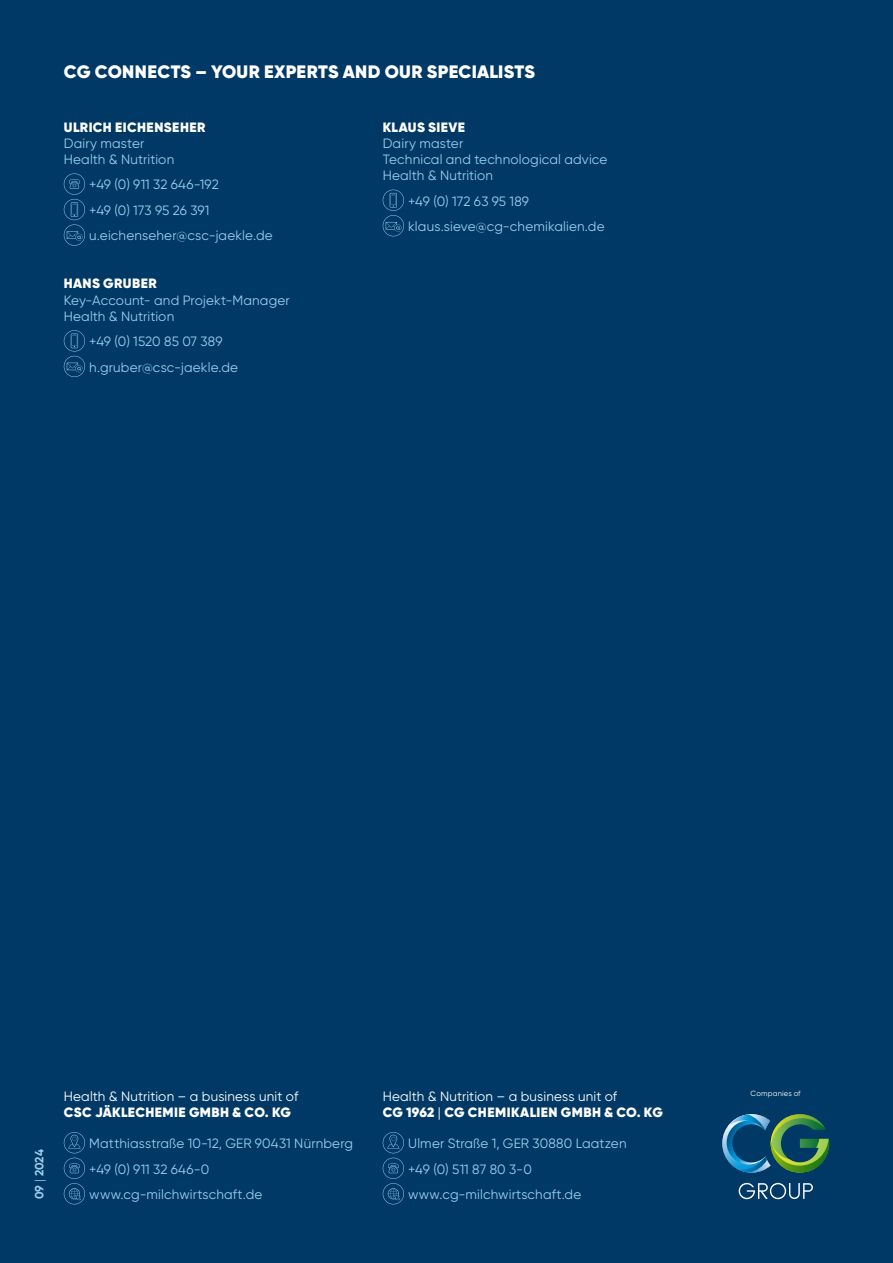
<style>
.page{position:relative;width:893px;height:1263px;background:#003965}
.page>*{position:absolute;margin:0;border:0;box-sizing:border-box;transform-origin:0 0}
.t1{font:900 18px "Gilroy";letter-spacing:.015em;color:#fff}
.t2{font:13.5px "Gilroy";letter-spacing:.01em;color:#9cccee}
.t3{font:13.5px/16.2px "Gilroy";letter-spacing:.01em;color:#fff}
.t4{font:900 13.5px "Gilroy";letter-spacing:.03em;color:#fff}
.t5{font:700 12px "Gilroy";letter-spacing:-.01em;color:#9cccee}
.t6{font:7.5px "Gilroy";letter-spacing:.025em;color:#fff}
.s1{font-weight:400}
.s2{font-weight:900}
</style>
<div class="page">
<svg style="left:64px;top:330px;width:21px;height:47px"></svg>
<svg style="left:64px;top:173px;width:21px;height:73px"></svg>
<svg style="left:383px;top:1132px;width:21px;height:72px"></svg>
<svg style="left:64px;top:1132px;width:21px;height:72px"></svg>
<svg style="left:739px;top:1183px;width:74px;height:16px"></svg>
<img style="left:722px;top:1114px;width:107px;height:58px">
<svg style="left:383px;top:190px;width:21px;height:46px"></svg>
<p class="t1" style="left:64px;top:60px;width:473px">CG CONNECTS – YOUR EXPERTS AND OUR SPECIALISTS</p>
<p class="t4" style="left:64px;top:118px;width:143px">ULRICH EICHENSEHER</p>
<p class="t2" style="left:64px;top:135px;width:82px">Dairy master</p>
<p class="t2" style="left:64px;top:151px;width:112px">Health &amp; Nutrition</p>
<p class="t2" style="left:89px;top:176px;width:131px">+49 (0) 911 32 646-192</p>
<p class="t2" style="left:89px;top:202px;width:122px">+49 (0) 173 95 26 391</p>
<p class="t2" style="left:89px;top:227px;width:185px">u.eichenseher@csc-jaekle.de</p>
<p class="t4" style="left:64px;top:275px;width:94px">HANS GRUBER</p>
<p class="t2" style="left:64px;top:292px;width:228px">Key-Account- and Projekt-Manager</p>
<p class="t2" style="left:64px;top:308px;width:112px">Health &amp; Nutrition</p>
<p class="t2" style="left:89px;top:333px;width:135px">+49 (0) 1520 85 07 389</p>
<p class="t2" style="left:89px;top:359px;width:150px">h.gruber@csc-jaekle.de</p>
<p class="t4" style="left:383px;top:118px;width:84px">KLAUS SIEVE</p>
<p class="t2" style="left:383px;top:135px;width:82px">Dairy master</p>
<p class="t2" style="left:383px;top:151px;width:226px">Technical and technological advice</p>
<p class="t2" style="left:383px;top:167px;width:112px">Health &amp; Nutrition</p>
<p class="t2" style="left:408px;top:193px;width:122px">+49 (0) 172 63 95 189</p>
<p class="t2" style="left:408px;top:218px;width:198px">klaus.sieve@cg-chemikalien.de</p>
<p class="t5" style="left:32px;top:1199px;width:51px;rotate:-90deg">09 <span class="s1">|</span> 2024</p>
<p class="t3" style="left:64px;top:1088px;width:236px">Health &amp; Nutrition – a business unit of<br><span class="s2">CSC JÄKLECHEMIE GMBH &amp; CO. KG</span></p>
<p class="t6" style="left:751px;top:1089px;width:52px">Companies of</p>
<p class="t3" style="left:383px;top:1088px;width:282px">Health &amp; Nutrition – a business unit of<br><span class="s2">CG 1962</span> | <span class="s2">CG CHEMIKALIEN GMBH &amp; CO. KG</span></p>
<p class="t2" style="left:89px;top:1135px;width:265px">Matthiasstraße 10-12, GER 90431 Nürnberg</p>
<p class="t2" style="left:89px;top:1161px;width:121px">+49 (0) 911 32 646-0</p>
<p class="t2" style="left:89px;top:1186px;width:175px">www.cg-milchwirtschaft.de</p>
<p class="t2" style="left:408px;top:1135px;width:220px">Ulmer Straße 1, GER 30880 Laatzen</p>
<p class="t2" style="left:408px;top:1161px;width:125px">+49 (0) 511 87 80 3-0</p>
<p class="t2" style="left:408px;top:1186px;width:175px">www.cg-milchwirtschaft.de</p>
</div>
